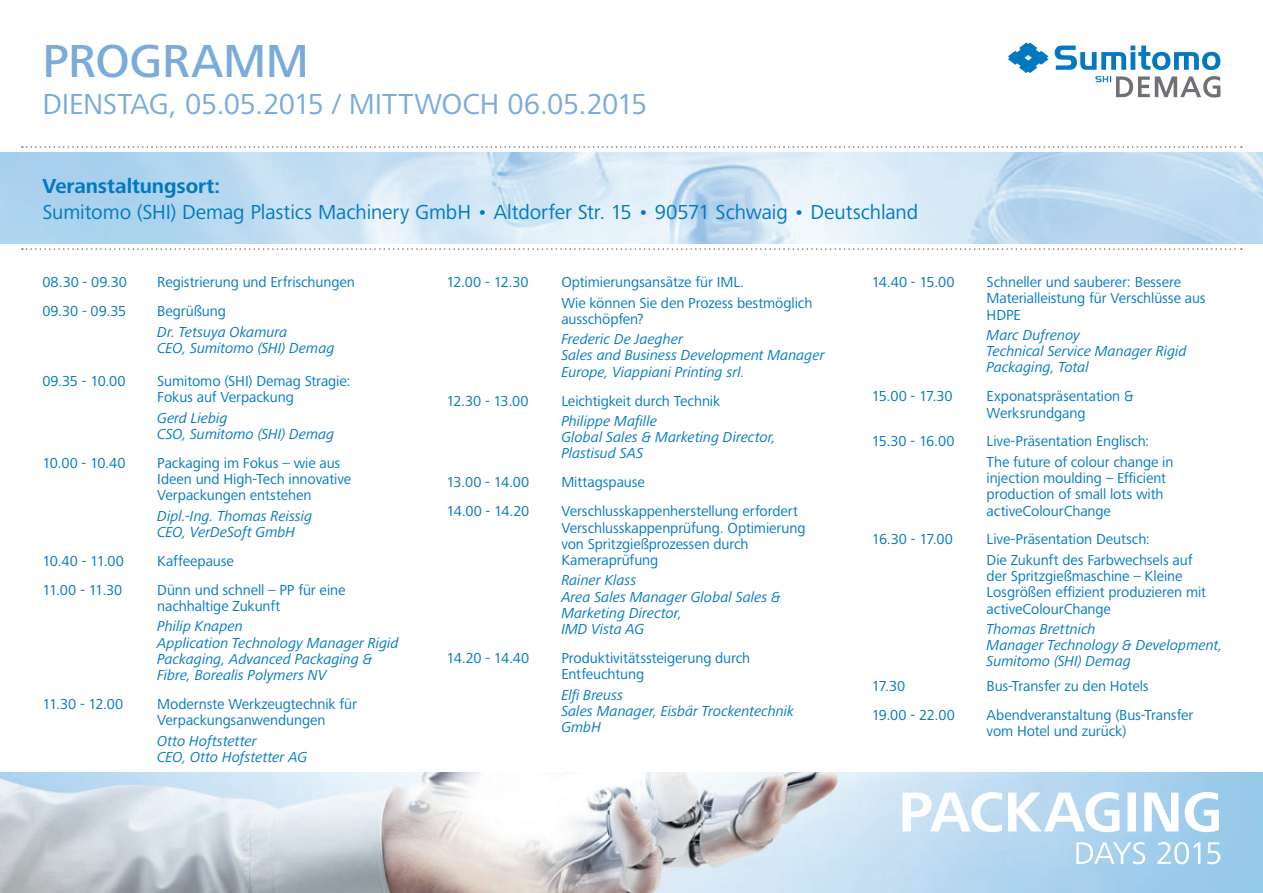
<style>
.page{position:relative;width:1263px;height:893px;background:#fff}
.page>*{position:absolute;margin:0;border:0;box-sizing:border-box;transform-origin:0 0}
.t1{font:500 48px "Frutiger Next LTW1 G";letter-spacing:-.005em;color:#7aabdb}
.t2{font:30px "Frutiger Next LTW1 G";letter-spacing:-.015em;color:#7aabdb}
.t3{font:21px "Frutiger Next LTW1 G";letter-spacing:-.005em;color:#0079c2}
.t4{font:700 21px "Frutiger Next LTW1 G";letter-spacing:-.005em;color:#0079c2}
.t5{font:15px/16.2px "Frutiger Next LTW1 G";letter-spacing:-.005em;color:#0079c2}
.t6{font:italic 15px/16.2px "Frutiger Next LTW1 G";letter-spacing:-.005em;color:#0079c2}
</style>
<div class="page">
<img style="left:0;top:153px;width:1263px;height:90px">
<svg style="left:22px;top:146px;width:1220px;height:2px"></svg>
<svg style="left:22px;top:248px;width:1220px;height:2px"></svg>
<img style="left:0;top:772px;width:1263px;height:121px">
<svg style="left:1076px;top:842px;width:144px;height:22px"></svg>
<svg style="left:903px;top:792px;width:316px;height:40px"></svg>
<svg style="left:1055px;top:46px;width:165px;height:24px"></svg>
<svg style="left:1008px;top:43px;width:40px;height:30px"></svg>
<svg style="left:1095px;top:76px;width:125px;height:22px"></svg>
<h1 class="t1" style="left:42px;top:34px;width:268px">PROGRAMM</h1>
<h2 class="t2" style="left:42px;top:87px;width:351px">Dienstag, 05.05.2015 / Mittwoch</h2>
<h2 class="t2" style="left:507px;top:87px;width:141px">06.05.2015</h2>
<h3 class="t4" style="left:42px;top:174px;width:179px">Veranstaltungsort:</h3>
<h3 class="t3" style="left:42px;top:200px;width:877px">Sumitomo (SHI) Demag Plastics Machinery GmbH • Altdorfer Str. 15 • 90571 Schwaig • Deutschland</h3>
<p class="t5" style="left:42px;top:275px;width:86px">08.30 - 09.30</p>
<p class="t5" style="left:157px;top:275px;width:199px">Registrierung und Erfrischungen</p>
<p class="t5" style="left:42px;top:304px;width:85px">09.30 - 09.35</p>
<p class="t5" style="left:157px;top:304px;width:70px">Begrüßung</p>
<p class="t6" style="left:157px;top:324px;width:179px">Dr. Tetsuya Okamura<br>CEO, Sumitomo (SHI) Demag</p>
<p class="t5" style="left:42px;top:373px;width:85px">09.35 - 10.00</p>
<p class="t5" style="left:157px;top:373px;width:195px">Sumitomo (SHI) Demag Stragie:<br>Fokus auf Verpackung</p>
<p class="t6" style="left:157px;top:410px;width:179px">Gerd Liebig<br>CSO, Sumitomo (SHI) Demag</p>
<p class="t5" style="left:42px;top:455px;width:85px">10.00 - 10.40</p>
<p class="t5" style="left:157px;top:455px;width:195px">Packaging im Fokus – wie aus<br>Ideen und High-Tech innovative<br>Verpackungen entstehen</p>
<p class="t6" style="left:157px;top:508px;width:156px">Dipl.-Ing. Thomas Reissig<br>CEO, VerDeSoft GmbH</p>
<p class="t5" style="left:42px;top:553px;width:83px">10.40 - 11.00</p>
<p class="t5" style="left:157px;top:553px;width:78px">Kaffeepause</p>
<p class="t5" style="left:42px;top:582px;width:81px">11.00 - 11.30</p>
<p class="t5" style="left:157px;top:582px;width:190px">Dünn und schnell – PP für eine nachhaltige Zukunft</p>
<p class="t6" style="left:157px;top:619px;width:243px">Philip Knapen<br>Application Technology Manager Rigid<br>Packaging, Advanced Packaging &amp;<br>Fibre, Borealis Polymers NV</p>
<p class="t5" style="left:42px;top:696px;width:82px">11.30 - 12.00</p>
<p class="t5" style="left:157px;top:696px;width:201px">Modernste Werkzeugtechnik für<br>Verpackungsanwendungen</p>
<p class="t6" style="left:157px;top:733px;width:151px">Otto Hoftstetter<br>CEO, Otto Hofstetter AG</p>
<p class="t5" style="left:446px;top:275px;width:83px">12.00 - 12.30</p>
<p class="t5" style="left:561px;top:272px;width:253px;line-height:20.4px">Optimierungsansätze für IML.<br>Wie können Sie den Prozess bestmöglich</p>
<p class="t5" style="left:561px;top:311px;width:84px">ausschöpfen?</p>
<p class="t6" style="left:561px;top:332px;width:265px">Frederic De Jaegher<br>Sales and Business Development Manager<br>Europe, Viappiani Printing srl.</p>
<p class="t5" style="left:446px;top:393px;width:84px">12.30 - 13.00</p>
<p class="t5" style="left:561px;top:393px;width:160px">Leichtigkeit durch Technik</p>
<p class="t6" style="left:561px;top:413px;width:216px">Philippe Mafille<br>Global Sales &amp; Marketing Director,<br>Plastisud SAS</p>
<p class="t5" style="left:446px;top:475px;width:84px">13.00 - 14.00</p>
<p class="t5" style="left:561px;top:475px;width:85px">Mittagspause</p>
<p class="t5" style="left:446px;top:504px;width:84px">14.00 - 14.20</p>
<p class="t5" style="left:561px;top:504px;width:246px">Verschlusskappenherstellung erfordert<br>Verschlusskappenprüfung. Optimierung von Spritzgießprozessen durch<br>Kameraprüfung</p>
<p class="t6" style="left:561px;top:573px;width:221px">Rainer Klass<br>Area Sales Manager Global Sales &amp;<br>Marketing Director,<br>IMD Vista AG</p>
<p class="t5" style="left:446px;top:650px;width:84px">14.20 - 14.40</p>
<p class="t5" style="left:561px;top:650px;width:191px">Produktivitätssteigerung durch<br>Entfeuchtung</p>
<p class="t6" style="left:561px;top:687px;width:234px">Elfi Breuss<br>Sales Manager, Eisbär Trockentechnik<br>GmbH</p>
<p class="t5" style="left:872px;top:274px;width:84px">14.40 - 15.00</p>
<p class="t5" style="left:986px;top:274px;width:221px">Schneller und sauberer: Bessere<br>Materialleistung für Verschlüsse aus<br>HDPE</p>
<p class="t6" style="left:986px;top:327px;width:202px">Marc Dufrenoy<br>Technical Service Manager Rigid<br>Packaging, Total</p>
<p class="t5" style="left:872px;top:389px;width:82px">15.00 - 17.30</p>
<p class="t5" style="left:986px;top:389px;width:149px">Exponatspräsentation &amp;<br>Werksrundgang</p>
<p class="t5" style="left:872px;top:434px;width:84px">15.30 - 16.00</p>
<p class="t5" style="left:986px;top:432px;width:188px;line-height:20.4px">Live-Präsentation Englisch:<br>The future of colour change in</p>
<p class="t5" style="left:986px;top:470px;width:181px">injection moulding – Efficient production of small lots with activeColourChange</p>
<p class="t5" style="left:872px;top:532px;width:83px">16.30 - 17.00</p>
<p class="t5" style="left:986px;top:530px;width:207px;line-height:20.4px">Live-Präsentation Deutsch:<br>Die Zukunft des Farbwechsels auf</p>
<p class="t5" style="left:986px;top:568px;width:221px">der Spritzgießmaschine – Kleine<br>Losgrößen effizient produzieren mit activeColourChange</p>
<p class="t6" style="left:986px;top:621px;width:237px">Thomas Brettnich<br>Manager Technology &amp; Development,<br>Sumitomo (SHI) Demag</p>
<p class="t5" style="left:872px;top:678px;width:35px">17.30</p>
<p class="t5" style="left:986px;top:678px;width:164px">Bus-Transfer zu den Hotels</p>
<p class="t5" style="left:872px;top:707px;width:85px">19.00 - 22.00</p>
<p class="t5" style="left:986px;top:707px;width:208px">Abendveranstaltung (Bus-Transfer vom Hotel und zurück)</p>
</div>
